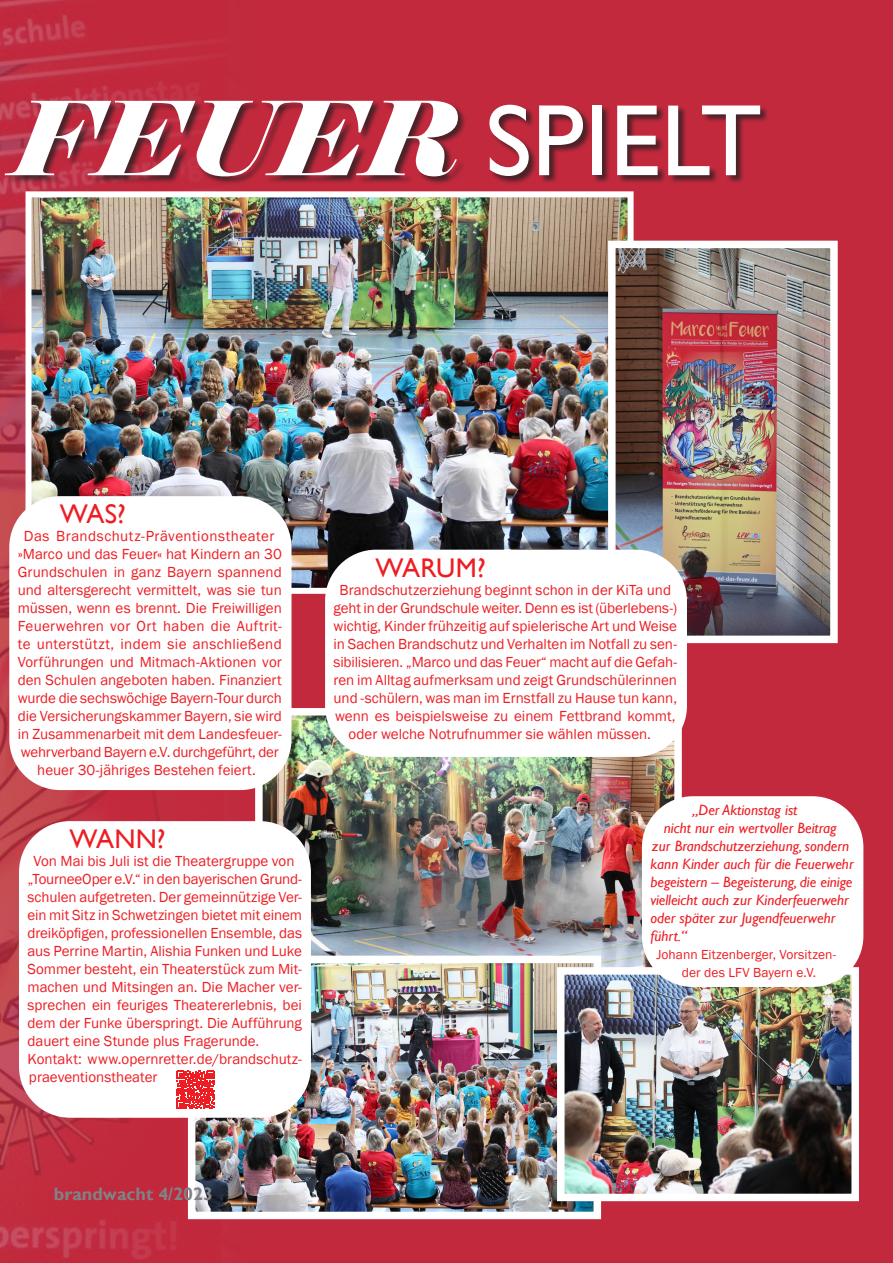
<style>
.page{position:relative;width:893px;height:1263px;background:#c2293d}
.page>*{position:absolute;margin:0;border:0;box-sizing:border-box;transform-origin:0 0}
.t1{font:102px "Gill Sans";color:#fff}
.Zitat{font:27px "Gill Sans";letter-spacing:.005em;color:#ee1d23}
.t2{font:700 18px "Gill Sans";color:#808285}
.Zitat-2{font:15px/18px "Franklin Gothic";color:#ee1d23}
.Zitat-3{font:italic 15px "Gill Sans";color:#ee1d23}
.Zitat-4{font:13.5px/18px "Franklin Gothic";letter-spacing:.005em;color:#ee1d23;text-align:center}
.s1{font-family:"Elephant";font-style:italic}
</style>
<div class="page">
<img style="left:0;top:0;width:247px;height:1259px">
<img style="left:33px;top:198px;width:594px;height:389px">
<div style="left:26px;top:191px;width:608px;height:403px;border:6px solid #fff"></div>
<div style="left:0;top:100px;width:769px;height:85px;background:#231f20;opacity:.75"></div>
<img style="left:617px;top:250px;width:212px;height:384px">
<div style="left:608px;top:241px;width:230px;height:402px;border:8px solid #fff"></div>
<img style="left:264px;top:717px;width:409px;height:250px">
<img style="left:197px;top:965px;width:395px;height:245px">
<div style="left:188px;top:956px;width:413px;height:263px;border:8px solid #fff"></div>
<div style="left:325px;top:550px;width:362px;height:207px;background:#fff;border-radius:51px"></div>
<div style="left:9px;top:496px;width:282px;height:294px;background:#fff;border-radius:51px"></div>
<img style="left:566px;top:976px;width:284px;height:216px">
<div style="left:557px;top:967px;width:302px;height:234px;border:8px solid #fff"></div>
<div style="left:642px;top:796px;width:221px;height:191px;background:#fff;border-radius:51px"></div>
<div style="left:19px;top:821px;width:292px;height:297px;background:#fff;border-radius:51px"></div>
<svg style="left:177px;top:1071px;width:37px;height:37px"></svg>
<h1 class="t1" style="left:10px;top:82px;width:753px"><span class="s1">FEUER</span> SPIELT</h1>
<p class="Zitat" style="left:60px;top:498px;width:68px">WAS?</p>
<p class="Zitat-2" style="left:18px;top:528px;width:266px;text-align:center">Das Brandschutz-Präventionstheater »Marco und das Feuer« hat Kindern an 30<br>Grundschulen in ganz Bayern spannend und altersgerecht vermittelt, was sie tun müssen, wenn es brennt. Die Freiwilligen Feuerwehren vor Ort haben die Auftrit&shy;te unterstützt, indem sie anschließend Vorführungen und Mitmach-Aktionen vor den Schulen angeboten haben. Finanziert wurde die sechswöchige Bayern-Tour durch die Versicherungskammer Bayern, sie wird in Zusammenarbeit mit dem Landesfeuer&shy;wehrverband Bayern e.V. durchgeführt, der heuer 30-jähriges Bestehen feiert.</p>
<p class="Zitat" style="left:69px;top:823px;width:98px">WANN?</p>
<p class="Zitat-2" style="left:27px;top:853px;width:276px;text-indent:6px">Von Mai bis Juli ist die Theatergruppe von „TourneeOper e.V.“ in den bayerischen Grund&shy;schulen aufgetreten. Der gemeinnützige Ver&shy;ein mit Sitz in Schwetzingen bietet mit einem dreiköpfigen, professionellen Ensemble, das aus Perrine Martin, Alishia Funken und Luke Sommer besteht, ein Theaterstück zum Mit&shy;machen und Mitsingen an. Die Macher ver&shy;sprechen ein feuriges Theatererlebnis, bei dem der Funke überspringt. Die Aufführung dauert eine Stunde plus Fragerunde.</p>
<p class="Zitat-2" style="left:27px;top:1051px;width:276px">Kontakt: www.opernretter.de/brandschutz&shy;praeventionstheater</p>
<p class="Zitat" style="left:376px;top:552px;width:112px">WARUM?</p>
<p class="Zitat-2" style="left:340px;top:581px;width:333px">Brandschutzerziehung beginnt schon in der KiTa und</p>
<p class="Zitat-2" style="left:334px;top:599px;width:345px">geht in der Grundschule weiter. Denn es ist (überlebens-)</p>
<p class="Zitat-2" style="left:334px;top:617px;width:345px">wichtig, Kinder frühzeitig auf spielerische Art und Weise</p>
<p class="Zitat-2" style="left:334px;top:635px;width:345px">in Sachen Brandschutz und Verhalten im Notfall zu sen-</p>
<p class="Zitat-2" style="left:334px;top:653px;width:345px">sibilisieren. „Marco und das Feuer“ macht auf die Gefah-</p>
<p class="Zitat-2" style="left:334px;top:671px;width:345px">ren im Alltag aufmerksam und zeigt Grundschülerinnen</p>
<p class="Zitat-2" style="left:334px;top:689px;width:345px">und -schülern, was man im Ernstfall zu Hause tun kann,</p>
<p class="Zitat-2" style="left:335px;top:707px;width:342px">wenn es beispielsweise zu einem Fettbrand kommt,</p>
<p class="Zitat-2" style="left:349px;top:725px;width:304px">oder welche Notrufnummer sie wählen müssen.</p>
<p class="Zitat-3" style="left:692px;top:801px;width:107px">„Der Aktionstag ist</p>
<p class="Zitat-3" style="left:664px;top:819px;width:174px">nicht nur ein wertvoller Beitrag</p>
<p class="Zitat-3" style="left:652px;top:837px;width:199px">zur Brandschutzerziehung, sondern</p>
<p class="Zitat-3" style="left:650px;top:855px;width:205px">kann Kinder auch für die Feuerwehr</p>
<p class="Zitat-3" style="left:650px;top:873px;width:204px">begeistern – Begeisterung, die einige</p>
<p class="Zitat-3" style="left:650px;top:891px;width:200px">vielleicht auch zur Kinderfeuerwehr</p>
<p class="Zitat-3" style="left:650px;top:909px;width:187px">oder später zur Jugendfeuerwehr</p>
<p class="Zitat-3" style="left:650px;top:927px;width:38px">führt.“</p>
<p class="Zitat-4" style="left:656px;top:946px;width:181px">Johann Eitzenberger, Vorsitzen&shy;der des LFV Bayern e.V.</p>
<p class="t2" style="left:54px;top:1183px;width:161px">brandwacht 4/2023</p>
</div>
